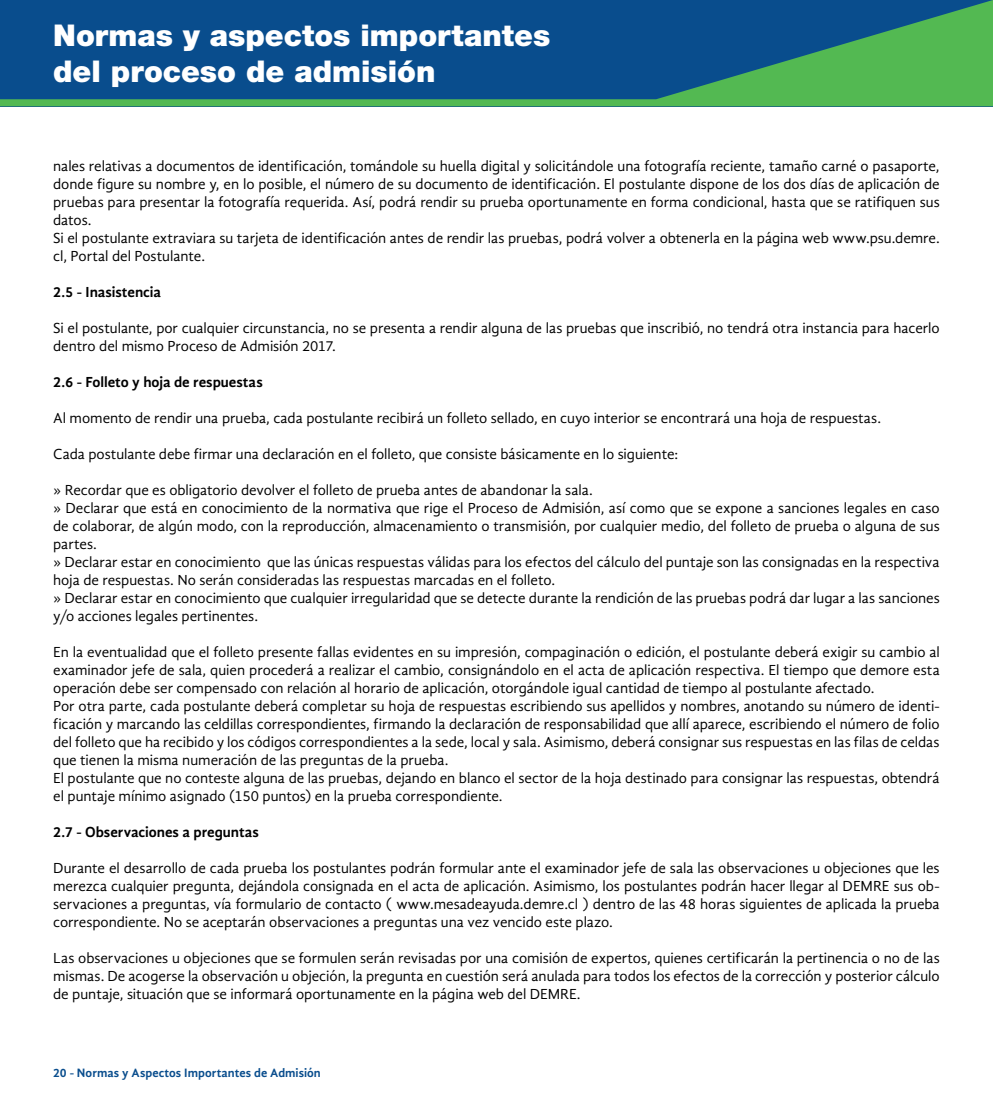
<style>
.page{position:relative;width:993px;height:1099px;background:#fff}
.page>*{position:absolute;margin:0;border:0;box-sizing:border-box;transform-origin:0 0}
.t1{font:900 30px/36px "Helvetica Neue LT Std";color:#fff}
.t2{font:15px/18px "Gandhi Sans";letter-spacing:-.005em;color:#000;text-align:justify}
.t3{font:700 15px "Gandhi Sans";letter-spacing:-.005em;color:#000}
.t4{font:700 12.5px "Gandhi Sans";letter-spacing:.005em;color:#094d8d}
</style>
<div class="page">
<svg style="left:0;top:0;width:992px;height:106px;background:#19647f"></svg>
<h1 class="t1" style="left:53px;top:17px;width:498px">Normas y aspectos importantes del proceso de admisión</h1>
<p class="t2" style="left:53px;top:157px;width:887px">nales relativas a documentos de identificación, tomándole su huella digital y solicitándole una fotografía reciente, tamaño carné o pasaporte, donde figure su nombre y, en lo posible, el número de su documento de identificación. El postulante dispone de los dos días de aplicación de pruebas para presentar la fotografía requerida. Así, podrá rendir su prueba oportunamente en forma condicional, hasta que se ratifiquen sus datos.</p>
<p class="t2" style="left:53px;top:229px;width:887px">Si el postulante extraviara su tarjeta de identificación antes de rendir las pruebas, podrá volver a obtenerla en la página web www.psu.demre. cl, Portal del Postulante.</p>
<p class="t3" style="left:53px;top:283px;width:109px">2.5 - Inasistencia</p>
<p class="t2" style="left:53px;top:319px;width:887px">Si el postulante, por cualquier circunstancia, no se presenta a rendir alguna de las pruebas que inscribió, no tendrá otra instancia para hacerlo dentro del mismo Proceso de Admisión 2017.</p>
<p class="t3" style="left:53px;top:373px;width:211px">2.6 - Folleto y hoja de respuestas</p>
<p class="t2" style="left:53px;top:409px;width:829px">Al momento de rendir una prueba, cada postulante recibirá un folleto sellado, en cuyo interior se encontrará una hoja de respuestas.</p>
<p class="t2" style="left:53px;top:445px;width:626px">Cada postulante debe firmar una declaración en el folleto, que consiste básicamente en lo siguiente:</p>
<p class="t2" style="left:53px;top:481px;width:541px">» Recordar que es obligatorio devolver el folleto de prueba antes de abandonar la sala.</p>
<p class="t2" style="left:53px;top:499px;width:887px">» Declarar que está en conocimiento de la normativa que rige el Proceso de Admisión, así como que se expone a sanciones legales en caso de colaborar, de algún modo, con la reproducción, almacenamiento o transmisión, por cualquier medio, del folleto de prueba o alguna de sus partes.</p>
<p class="t2" style="left:53px;top:553px;width:887px">» Declarar estar en conocimiento que las únicas respuestas válidas para los efectos del cálculo del puntaje son las consignadas en la respectiva hoja de respuestas. No serán consideradas las respuestas marcadas en el folleto.</p>
<p class="t2" style="left:53px;top:589px;width:887px">» Declarar estar en conocimiento que cualquier irregularidad que se detecte durante la rendición de las pruebas podrá dar lugar a las sanciones y/o acciones legales pertinentes.</p>
<p class="t2" style="left:53px;top:643px;width:887px">En la eventualidad que el folleto presente fallas evidentes en su impresión, compaginación o edición, el postulante deberá exigir su cambio al examinador jefe de sala, quien procederá a realizar el cambio, consignándolo en el acta de aplicación respectiva. El tiempo que demore esta operación debe ser compensado con relación al horario de aplicación, otorgándole igual cantidad de tiempo al postulante afectado.</p>
<p class="t2" style="left:53px;top:697px;width:887px">Por otra parte, cada postulante deberá completar su hoja de respuestas escribiendo sus apellidos y nombres, anotando su número de identi&shy;ficación y marcando las celdillas correspondientes, firmando la declaración de responsabilidad que allí aparece, escribiendo el número de folio del folleto que ha recibido y los códigos correspondientes a la sede, local y sala. Asimismo, deberá consignar sus respuestas en las filas de celdas que tienen la misma numeración de las preguntas de la prueba.</p>
<p class="t2" style="left:53px;top:769px;width:887px">El postulante que no conteste alguna de las pruebas, dejando en blanco el sector de la hoja destinado para consignar las respuestas, obtendrá el puntaje mínimo asignado (150 puntos) en la prueba correspondiente.</p>
<p class="t3" style="left:53px;top:823px;width:207px">2.7 - Observaciones a preguntas</p>
<p class="t2" style="left:53px;top:859px;width:887px">Durante el desarrollo de cada prueba los postulantes podrán formular ante el examinador jefe de sala las observaciones u objeciones que les merezca cualquier pregunta, dejándola consignada en el acta de aplicación. Asimismo, los postulantes podrán hacer llegar al DEMRE sus ob&shy;servaciones a preguntas, vía formulario de contacto ( www.mesadeayuda.demre.cl ) dentro de las 48 horas siguientes de aplicada la prueba correspondiente. No se aceptarán observaciones a preguntas una vez vencido este plazo.</p>
<p class="t2" style="left:53px;top:949px;width:887px">Las observaciones u objeciones que se formulen serán revisadas por una comisión de expertos, quienes certificarán la pertinencia o no de las mismas. De acogerse la observación u objeción, la pregunta en cuestión será anulada para todos los efectos de la corrección y posterior cálculo de puntaje, situación que se informará oportunamente en la página web del DEMRE.</p>
<p class="t4" style="left:53px;top:1065px;width:269px">20 - Normas y Aspectos Importantes de Admisión</p>
</div>
